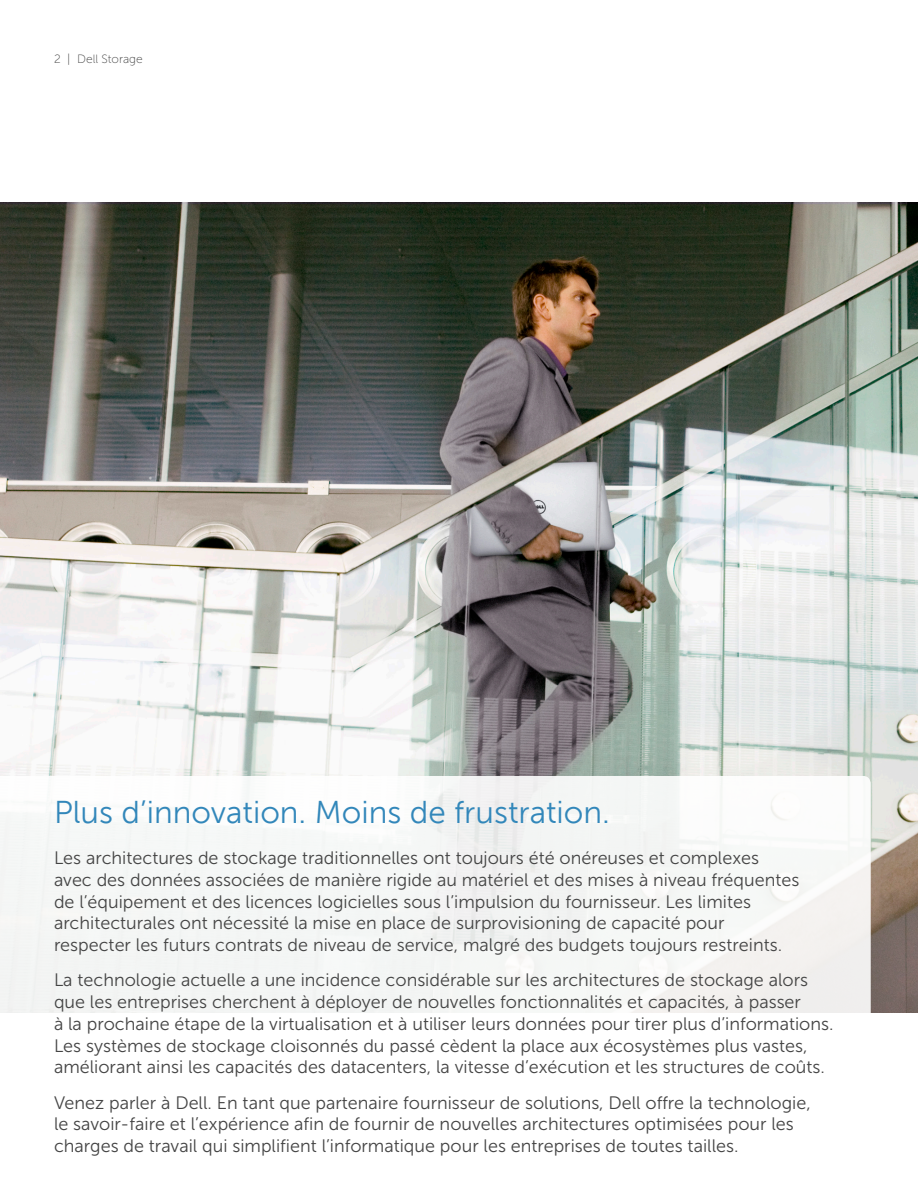
<style>
.page{position:relative;width:918px;height:1188px;background:#fff}
.page>*{position:absolute;margin:0;border:0;box-sizing:border-box;transform-origin:0 0}
.Header_Level_2{font:31.5px "Museo Sans For Dell";color:#3287ba}
.Pg_2_highlight_box_t{font:18px/21.8px "Museo Sans For Dell 300";color:#444}
.Page_number{font:12px "Museo Sans For Dell 100";color:#444}
</style>
<div class="page">
<img style="left:0;top:202px;width:918px;height:810px">
<svg style="left:0;top:776px;width:871px;height:237px;fill:#f4f6f5"></svg>
<p class="Page_number" style="left:54px;top:53px;width:90px">2 | Dell Storage</p>
<p class="Header_Level_2" style="left:54px;top:795px;width:557px">Plus d’innovation. Moins de frustration.</p>
<p class="Pg_2_highlight_box_t" style="left:54px;top:847px;width:747px">Les architectures de stockage traditionnelles ont toujours été onéreuses et complexes avec des données associées de manière rigide au matériel et des mises à niveau fréquentes de l’équipement et des licences logicielles sous l’impulsion du fournisseur. Les limites architecturales ont nécessité la mise en place de surprovisioning de capacité pour respecter les futurs contrats de niveau de service, malgré des budgets toujours restreints.</p>
<p class="Pg_2_highlight_box_t" style="left:54px;top:969px;width:781px">La technologie actuelle a une incidence considérable sur les architectures de stockage alors que les entreprises cherchent à déployer de nouvelles fonctionnalités et capacités, à passer<br>à la prochaine étape de la virtualisation et à utiliser leurs données pour tirer plus d’informations.<br>Les systèmes de stockage cloisonnés du passé cèdent la place aux écosystèmes plus vastes, améliorant ainsi les capacités des datacenters, la vitesse d’exécution et les structures de coûts.</p>
<p class="Pg_2_highlight_box_t" style="left:54px;top:1092px;width:758px">Venez parler à Dell. En tant que partenaire fournisseur de solutions, Dell offre la technologie, le savoir-faire et l’expérience afin de fournir de nouvelles architectures optimisées pour les charges de travail qui simplifient l’informatique pour les entreprises de toutes tailles.</p>
</div>
